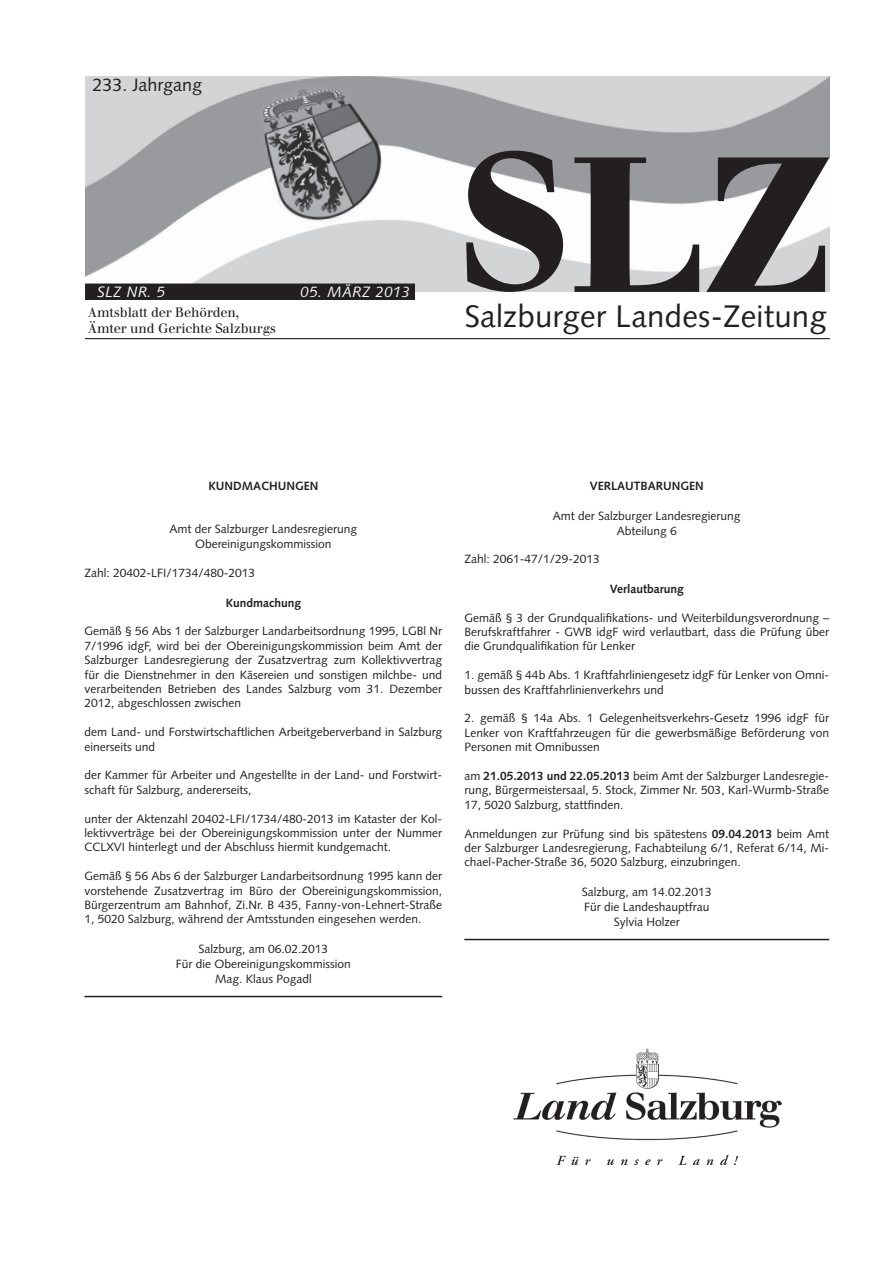
<style>
.page{position:relative;width:893px;height:1263px;background:#fff}
.page>*{position:absolute;margin:0;border:0;box-sizing:border-box;transform-origin:0 0}
.t1{font:700 190.35px "Walbaum";color:#231f20}
.t2{font:700 189.6px "Walbaum";color:#231f20}
.t3{font:31.2px "Syntax";letter-spacing:.01em;color:#231f20}
.t4{font:18px "Syntax";color:#231f20}
.t5{font:italic 15px "Syntax";letter-spacing:.03em;color:#fff}
.t6{font:13.5px/16.2px "Walbaum";letter-spacing:-.005em;color:#231f20}
.t7{font:12px/14.4px "Syntax";color:#231f20;text-align:justify}
.t8{font:700 12px "Syntax";color:#231f20}
.s1{font-weight:700}
</style>
<div class="page">
<img style="left:85px;top:77px;width:745px;height:215px">
<img style="left:513px;top:1049px;width:269px;height:116px">
<div style="left:85px;top:284px;width:330px;height:16px;background:#231f20"></div>
<hr style="left:85px;top:338px;width:745px;height:1px;background:#231f20">
<hr style="left:84px;top:996px;width:358px;height:1px;background:#231f20">
<hr style="left:464px;top:939px;width:365px;height:1px;background:#231f20">
<h3 class="t4" style="left:92px;top:74px;width:111px">233. Jahrgang</h3>
<p class="t5" style="left:97px;top:283px;width:69px">SLZ Nr. 5</p>
<p class="t5" style="left:301px;top:283px;width:111px">05. MÄRZ 2013</p>
<p class="t6" style="left:88px;top:304px;width:190px">Amtsblatt der Behörden,<br>Ämter und Gerichte Salzburgs</p>
<h2 class="t2" style="left:456px;top:112px;width:114px">S</h2>
<h3 class="t3" style="left:464px;top:298px;width:364px">Salzburger Landes-Zeitung</h3>
<h1 class="t1" style="left:570px;top:115px;width:264px">LZ</h1>
<p class="t8" style="left:208px;top:479px;width:111px">KUNDMACHUNGEN</p>
<p class="t7" style="left:170px;top:522px;width:189px;line-height:15px;text-align:center">Amt der Salzburger Landesregierung<br>Obereinigungskommission</p>
<p class="t7" style="left:84px;top:566px;width:172px">Zahl: 20402-LFI/1734/480-2013</p>
<p class="t8" style="left:226px;top:596px;width:77px">Kundmachung</p>
<p class="t7" style="left:84px;top:624px;width:359px">Gemäß § 56 Abs 1 der Salzburger Landarbeitsordnung 1995, LGBl Nr 7/1996 idgF, wird bei der Obereinigungskommission beim Amt der Salzburger Landesregierung der Zusatzvertrag zum Kollektivvertrag für die Dienstnehmer in den Käsereien und sonstigen milchbe- und verarbeitenden Betrieben des Landes Salzburg vom 31. Dezember 2012, abgeschlossen zwischen</p>
<p class="t7" style="left:84px;top:725px;width:359px">dem Land- und Forstwirtschaftlichen Arbeitgeberverband in Salzburg einerseits und</p>
<p class="t7" style="left:84px;top:768px;width:359px">der Kammer für Arbeiter und Angestellte in der Land- und Forstwirt&shy;schaft für Salzburg, andererseits,</p>
<p class="t7" style="left:84px;top:811px;width:359px">unter der Aktenzahl 20402-LFI/1734/480-2013 im Kataster der Kol&shy;lektivverträge bei der Obereinigungskommission unter der Nummer CCLXVI hinterlegt und der Abschluss hiermit kundgemacht.</p>
<p class="t7" style="left:84px;top:869px;width:359px">Gemäß § 56 Abs 6 der Salzburger Landarbeitsordnung 1995 kann der vorstehende Zusatzvertrag im Büro der Obereinigungskommission, Bürgerzentrum am Bahnhof, Zi.Nr. B 435, Fanny-von-Lehnert-Straße 1, 5020 Salzburg, während der Amtsstunden eingesehen werden.</p>
<p class="t7" style="left:176px;top:941px;width:177px;line-height:15px;text-align:center">Salzburg, am 06.02.2013<br>Für die Obereinigungskommission<br>Mag. Klaus Pogadl</p>
<p class="t8" style="left:590px;top:479px;width:115px">VERLAUTBARUNGEN</p>
<p class="t7" style="left:553px;top:508px;width:189px;line-height:15px;text-align:center">Amt der Salzburger Landesregierung<br>Abteilung 6</p>
<p class="t7" style="left:464px;top:552px;width:137px">Zahl: 2061-47/1/29-2013</p>
<p class="t8" style="left:610px;top:582px;width:76px">Verlautbarung</p>
<p class="t7" style="left:464px;top:610px;width:366px">Gemäß § 3 der Grundqualifikations- und Weiterbildungsverordnung – Berufskraftfahrer - GWB idgF wird verlautbart, dass die Prüfung über die Grundqualifikation für Lenker</p>
<p class="t7" style="left:464px;top:668px;width:366px">1. gemäß § 44b Abs. 1 Kraftfahrliniengesetz idgF für Lenker von Omni&shy;bussen des Kraftfahrlinienverkehrs und</p>
<p class="t7" style="left:464px;top:711px;width:366px">2. gemäß § 14a Abs. 1 Gelegenheitsverkehrs-Gesetz 1996 idgF für Lenker von Kraftfahrzeugen für die gewerbsmäßige Beförderung von Personen mit Omnibussen</p>
<p class="t7" style="left:464px;top:769px;width:366px">am <span class="s1">21.05.2013 und 22.05.2013</span> beim Amt der Salzburger Landesregie&shy;rung, Bürgermeistersaal, 5. Stock, Zimmer Nr. 503, Karl-Wurmb-Straße 17, 5020 Salzburg, stattfinden.</p>
<p class="t7" style="left:464px;top:826px;width:366px">Anmeldungen zur Prüfung sind bis spätestens <span class="s1">09.04.2013</span> beim Amt der Salzburger Landesregierung, Fachabteilung 6/1, Referat 6/14, Mi&shy;chael-Pacher-Straße 36, 5020 Salzburg, einzubringen.</p>
<p class="t7" style="left:582px;top:884px;width:131px;line-height:15px;text-align:center">Salzburg, am 14.02.2013<br>Für die Landeshauptfrau<br>Sylvia Holzer</p>
</div>
